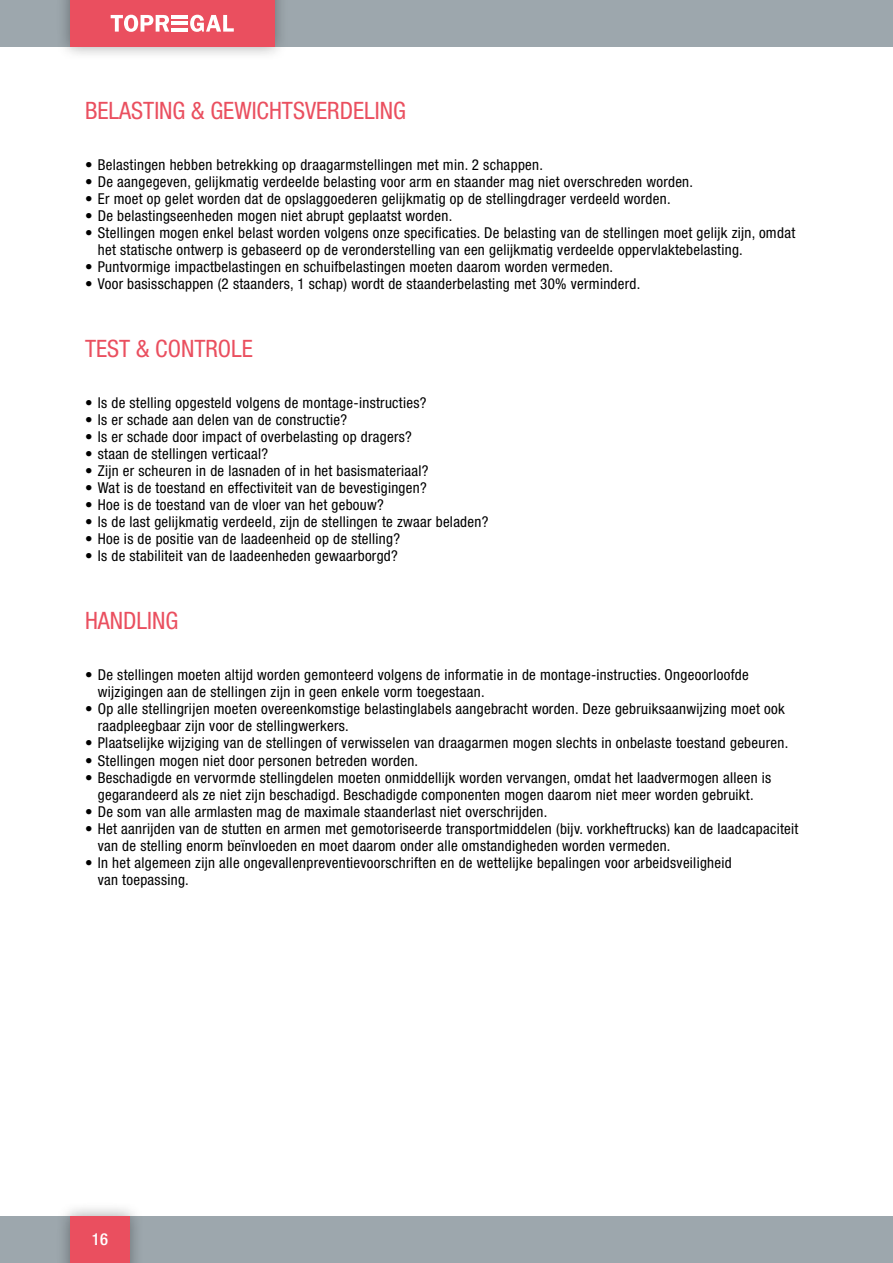
<style>
.page{position:relative;width:893px;height:1263px;background:#fff}
.page>*{position:absolute;margin:0;border:0;box-sizing:border-box;transform-origin:0 0}
.t1{font:condensed 24px "Helvetica Neue LT Pro";color:#ea4f5f}
.t2{font:500 condensed 16.5px "Helvetica Neue LT Pro";color:#fff}
.t3{font:condensed 15px/17px "Helvetica Neue LT Pro";letter-spacing:.02em;color:#000}
</style>
<div class="page">
<div style="left:0;top:1216px;width:893px;height:47px;background:#9da7ad"></div>
<div style="left:0;top:0;width:893px;height:47px;background:#9da7ad"></div>
<div style="left:56px;top:0;width:233px;height:61px;background:#000;opacity:.35"></div>
<div style="left:70px;top:0;width:204px;height:47px;background:#ea4f5f"></div>
<div style="left:56px;top:1202px;width:88px;height:61px;background:#000;opacity:.35"></div>
<div style="left:70px;top:1216px;width:60px;height:47px;background:#ea4f5f"></div>
<svg style="left:111px;top:15px;width:58px;height:17px"></svg>
<svg style="left:190px;top:15px;width:44px;height:17px"></svg>
<hr style="left:171px;top:15px;width:17px;height:3px;background:#fff">
<hr style="left:171px;top:22px;width:17px;height:3px;background:#fff">
<hr style="left:171px;top:28px;width:17px;height:4px;background:#fff">
<h1 class="t1" style="left:85px;top:96px;width:322px">BELASTING &amp; GEWICHTSVERDELING</h1>
<p class="t3" style="left:85px;top:156px;width:459px">• Belastingen hebben betrekking op draagarmstellingen met min. 2 schappen.</p>
<p class="t3" style="left:85px;top:173px;width:610px">• De aangegeven, gelijkmatig verdeelde belasting voor arm en staander mag niet overschreden worden.</p>
<p class="t3" style="left:85px;top:190px;width:587px">• Er moet op gelet worden dat de opslaggoederen gelijkmatig op de stellingdrager verdeeld worden.</p>
<p class="t3" style="left:85px;top:207px;width:369px">• De belastingseenheden mogen niet abrupt geplaatst worden.</p>
<p class="t3" style="left:98px;top:224px;width:699px;text-indent:-13px">• Stellingen mogen enkel belast worden volgens onze specificaties. De belasting van de stellingen moet gelijk zijn, omdat het statische ontwerp is gebaseerd op de veronderstelling van een gelijkmatig verdeelde oppervlaktebelasting.</p>
<p class="t3" style="left:85px;top:258px;width:530px">• Puntvormige impactbelastingen en schuifbelastingen moeten daarom worden vermeden.</p>
<p class="t3" style="left:85px;top:275px;width:557px">• Voor basisschappen (2 staanders, 1 schap) wordt de staanderbelasting met 30% verminderd.</p>
<h1 class="t1" style="left:85px;top:335px;width:170px">TEST &amp; CONTROLE</h1>
<p class="t3" style="left:85px;top:394px;width:343px">• Is de stelling opgesteld volgens de montage-instructies?</p>
<p class="t3" style="left:85px;top:411px;width:264px">• Is er schade aan delen van de constructie?</p>
<p class="t3" style="left:85px;top:428px;width:328px">• Is er schade door impact of overbelasting op dragers?</p>
<p class="t3" style="left:85px;top:445px;width:185px">• staan de stellingen verticaal?</p>
<p class="t3" style="left:85px;top:462px;width:345px">• Zijn er scheuren in de lasnaden of in het basismateriaal?</p>
<p class="t3" style="left:85px;top:479px;width:343px">• Wat is de toestand en effectiviteit van de bevestigingen?</p>
<p class="t3" style="left:85px;top:496px;width:300px">• Hoe is de toestand van de vloer van het gebouw?</p>
<p class="t3" style="left:85px;top:513px;width:405px">• Is de last gelijkmatig verdeeld, zijn de stellingen te zwaar beladen?</p>
<p class="t3" style="left:85px;top:530px;width:317px">• Hoe is de positie van de laadeenheid op de stelling?</p>
<p class="t3" style="left:85px;top:547px;width:314px">• Is de stabiliteit van de laadeenheden gewaarborgd?</p>
<h1 class="t1" style="left:85px;top:607px;width:95px">HANDLING</h1>
<p class="t3" style="left:98px;top:666px;width:652px;text-indent:-13px">• De stellingen moeten altijd worden gemonteerd volgens de informatie in de montage-instructies. Ongeoorloofde wijzigingen aan de stellingen zijn in geen enkele vorm toegestaan.</p>
<p class="t3" style="left:98px;top:700px;width:688px;text-indent:-13px">• Op alle stellingrijen moeten overeenkomstige belastinglabels aangebracht worden. Deze gebruiksaanwijzing moet ook raadpleegbaar zijn voor de stellingwerkers.</p>
<p class="t3" style="left:85px;top:734px;width:705px">• Plaatselijke wijziging van de stellingen of verwisselen van draagarmen mogen slechts in onbelaste toestand gebeuren.</p>
<p class="t3" style="left:85px;top:751px;width:335px">• Stellingen mogen niet door personen betreden worden.</p>
<p class="t3" style="left:85px;top:768px;width:688px;text-align:center">• Beschadigde en vervormde stellingdelen moeten onmiddellijk worden vervangen, omdat het laadvermogen alleen is gegarandeerd als ze niet zijn beschadigd. Beschadigde componenten mogen daarom niet meer worden gebruikt.</p>
<p class="t3" style="left:85px;top:802px;width:464px">• De som van alle armlasten mag de maximale staanderlast niet overschrijden.</p>
<p class="t3" style="left:98px;top:819px;width:702px;text-indent:-13px">• Het aanrijden van de stutten en armen met gemotoriseerde transportmiddelen (bijv. vorkheftrucks) kan de laadcapaciteit van de stelling enorm beïnvloeden en moet daarom onder alle omstandigheden worden vermeden.</p>
<p class="t3" style="left:98px;top:854px;width:635px;text-indent:-13px">• In het algemeen zijn alle ongevallenpreventievoorschriften en de wettelijke bepalingen voor arbeidsveiligheid van toepassing.</p>
<p class="t2" style="left:92px;top:1229px;width:18px">16</p>
</div>
